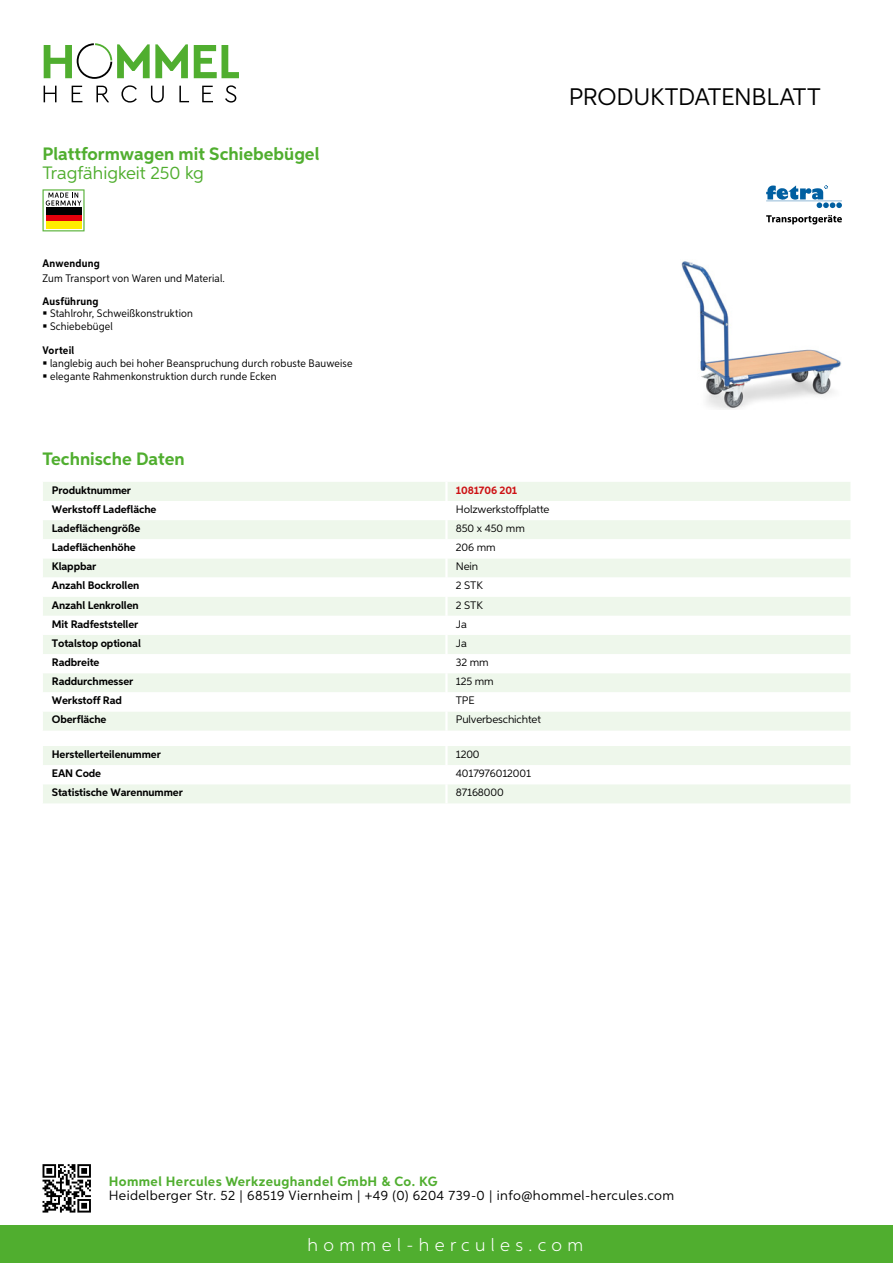
<style>
.page{position:relative;width:893px;height:1263px;background:#fff}
.page>*{position:absolute;margin:0;border:0;box-sizing:border-box;transform-origin:0 0}
.t1{font:24px "Aspira";letter-spacing:-.01em;color:#000}
.t2{font:700 18px "Aspira";color:#50ae2f}
.t3{font:300 18px "Aspira";letter-spacing:.3em;color:#fff}
.t4{font:18px "Aspira";color:#50ae2f}
.t5{font:13.5px "Aspira";letter-spacing:.03em;color:#000}
.t6{font:700 13.5px "Aspira";letter-spacing:.03em;color:#50ae2f}
.t7{font:700 10.95px "Aspira";letter-spacing:-.01em;color:#000}
.t8{font:10.95px/12.8px "Aspira Nar";letter-spacing:.015em;color:#000}
.t9{font:10.95px "Aspira";letter-spacing:-.01em;color:#000}
.t10{font:700 10.95px "Aspira Nar";letter-spacing:.02em;color:#000}
.t11{font:700 10.95px "Aspira";letter-spacing:-.01em;color:#cd1013}
</style>
<div class="page">
<div style="left:0;top:1226px;width:893px;height:37px;background:#50ae2f"></div>
<svg style="left:43px;top:1164px;width:48px;height:48px"></svg>
<svg style="left:194px;top:45px;width:45px;height:33px"></svg>
<svg style="left:44px;top:43px;width:144px;height:36px"></svg>
<svg style="left:44px;top:86px;width:13px;height:16px"></svg>
<svg style="left:72px;top:86px;width:10px;height:16px"></svg>
<svg style="left:96px;top:86px;width:13px;height:16px"></svg>
<svg style="left:121px;top:85px;width:16px;height:18px"></svg>
<svg style="left:151px;top:86px;width:13px;height:17px"></svg>
<svg style="left:179px;top:86px;width:10px;height:16px"></svg>
<svg style="left:202px;top:86px;width:11px;height:16px"></svg>
<svg style="left:225px;top:85px;width:11px;height:18px"></svg>
<div style="left:43px;top:482px;width:807px;height:249px;background:#eef7eb"></div>
<svg style="left:43px;top:501px;width:807px;height:210px"></svg>
<hr style="left:445px;top:482px;width:3px;height:19px;background:#fff">
<hr style="left:445px;top:501px;width:3px;height:19px;background:#fff">
<hr style="left:445px;top:520px;width:3px;height:19px;background:#fff">
<hr style="left:445px;top:539px;width:3px;height:19px;background:#fff">
<hr style="left:445px;top:558px;width:3px;height:19px;background:#fff">
<hr style="left:445px;top:577px;width:3px;height:20px;background:#fff">
<hr style="left:445px;top:597px;width:3px;height:19px;background:#fff">
<hr style="left:445px;top:616px;width:3px;height:19px;background:#fff">
<hr style="left:445px;top:635px;width:3px;height:19px;background:#fff">
<hr style="left:445px;top:654px;width:3px;height:19px;background:#fff">
<hr style="left:445px;top:673px;width:3px;height:19px;background:#fff">
<hr style="left:445px;top:692px;width:3px;height:19px;background:#fff">
<hr style="left:445px;top:711px;width:3px;height:20px;background:#fff">
<svg style="left:43px;top:746px;width:807px;height:57px"></svg>
<hr style="left:445px;top:784px;width:3px;height:19px;background:#fff">
<svg style="left:43px;top:189px;width:42px;height:42px"></svg>
<div style="left:46px;top:214px;width:35px;height:7px;background:#e3000b"></div>
<div style="left:46px;top:208px;width:35px;height:7px;background:#000"></div>
<div style="left:46px;top:221px;width:35px;height:7px;background:#ffed00"></div>
<img style="left:681px;top:261px;width:161px;height:148px">
<svg style="left:766px;top:185px;width:76px;height:23px"></svg>
<svg style="left:766px;top:215px;width:76px;height:9px"></svg>
<h2 class="t2" style="left:43px;top:142px;width:278px">Plattformwagen mit Schiebebügel</h2>
<h2 class="t4" style="left:43px;top:162px;width:163px">Tragfähigkeit 250 kg</h2>
<h1 class="t1" style="left:569px;top:82px;width:253px">Produktdatenblatt</h1>
<p class="t10" style="left:43px;top:257px;width:59px">Anwendung</p>
<p class="t8" style="left:43px;top:272px;width:184px">Zum Transport von Waren und Material.</p>
<p class="t10" style="left:43px;top:294px;width:58px">Ausführung</p>
<p class="t8" style="left:50px;top:307px;width:144px">Stahlrohr, Schweißkonstruktion<br>Schiebebügel</p>
<p class="t10" style="left:43px;top:344px;width:33px">Vorteil</p>
<p class="t8" style="left:50px;top:357px;width:304px">langlebig auch bei hoher Beanspruchung durch robuste Bauweise elegante Rahmenkonstruktion durch runde Ecken</p>
<h2 class="t2" style="left:43px;top:448px;width:144px">Technische Daten</h2>
<p class="t7" style="left:52px;top:483px;width:81px">Produktnummer</p>
<p class="t11" style="left:456px;top:483px;width:63px">1081706 201</p>
<p class="t7" style="left:52px;top:502px;width:106px">Werkstoff Ladefläche</p>
<p class="t9" style="left:456px;top:502px;width:95px">Holzwerkstoffplatte</p>
<p class="t7" style="left:52px;top:521px;width:90px">Ladeflächengröße</p>
<p class="t9" style="left:456px;top:522px;width:71px">850 x 450 mm</p>
<p class="t7" style="left:52px;top:541px;width:85px">Ladeflächenhöhe</p>
<p class="t9" style="left:456px;top:541px;width:41px">206 mm</p>
<p class="t7" style="left:52px;top:560px;width:46px">Klappbar</p>
<p class="t9" style="left:456px;top:560px;width:24px">Nein</p>
<p class="t7" style="left:52px;top:579px;width:89px">Anzahl Bockrollen</p>
<p class="t9" style="left:456px;top:579px;width:22px">2 STK</p>
<p class="t7" style="left:52px;top:598px;width:88px">Anzahl Lenkrollen</p>
<p class="t9" style="left:456px;top:598px;width:22px">2 STK</p>
<p class="t7" style="left:52px;top:617px;width:88px">Mit Radfeststeller</p>
<p class="t9" style="left:456px;top:617px;width:13px">Ja</p>
<p class="t7" style="left:52px;top:636px;width:91px">Totalstop optional</p>
<p class="t9" style="left:456px;top:636px;width:13px">Ja</p>
<p class="t7" style="left:52px;top:655px;width:49px">Radbreite</p>
<p class="t9" style="left:456px;top:655px;width:34px">32 mm</p>
<p class="t7" style="left:52px;top:675px;width:83px">Raddurchmesser</p>
<p class="t9" style="left:456px;top:675px;width:39px">125 mm</p>
<p class="t7" style="left:52px;top:694px;width:72px">Werkstoff Rad</p>
<p class="t9" style="left:456px;top:694px;width:19px">TPE</p>
<p class="t7" style="left:52px;top:713px;width:56px">Oberfläche</p>
<p class="t9" style="left:456px;top:713px;width:87px">Pulverbeschichtet</p>
<p class="t7" style="left:52px;top:747px;width:111px">Herstellerteilenummer</p>
<p class="t9" style="left:456px;top:747px;width:25px">1200</p>
<p class="t7" style="left:52px;top:766px;width:51px">EAN Code</p>
<p class="t9" style="left:456px;top:767px;width:77px">4017976012001</p>
<p class="t7" style="left:52px;top:786px;width:132px">Statistische Warennummer</p>
<p class="t9" style="left:456px;top:786px;width:49px">87168000</p>
<p class="t6" style="left:109px;top:1172px;width:330px">Hommel Hercules Werkzeughandel GmbH &amp; Co. KG</p>
<p class="t5" style="left:109px;top:1187px;width:567px">Heidelberger Str. 52 | 68519 Viernheim | +49 (0) 6204 739-0 | info@hommel-hercules.com</p>
<h2 class="t3" style="left:307px;top:1234px;width:277px">hommel-hercules.com</h2>
</div>
